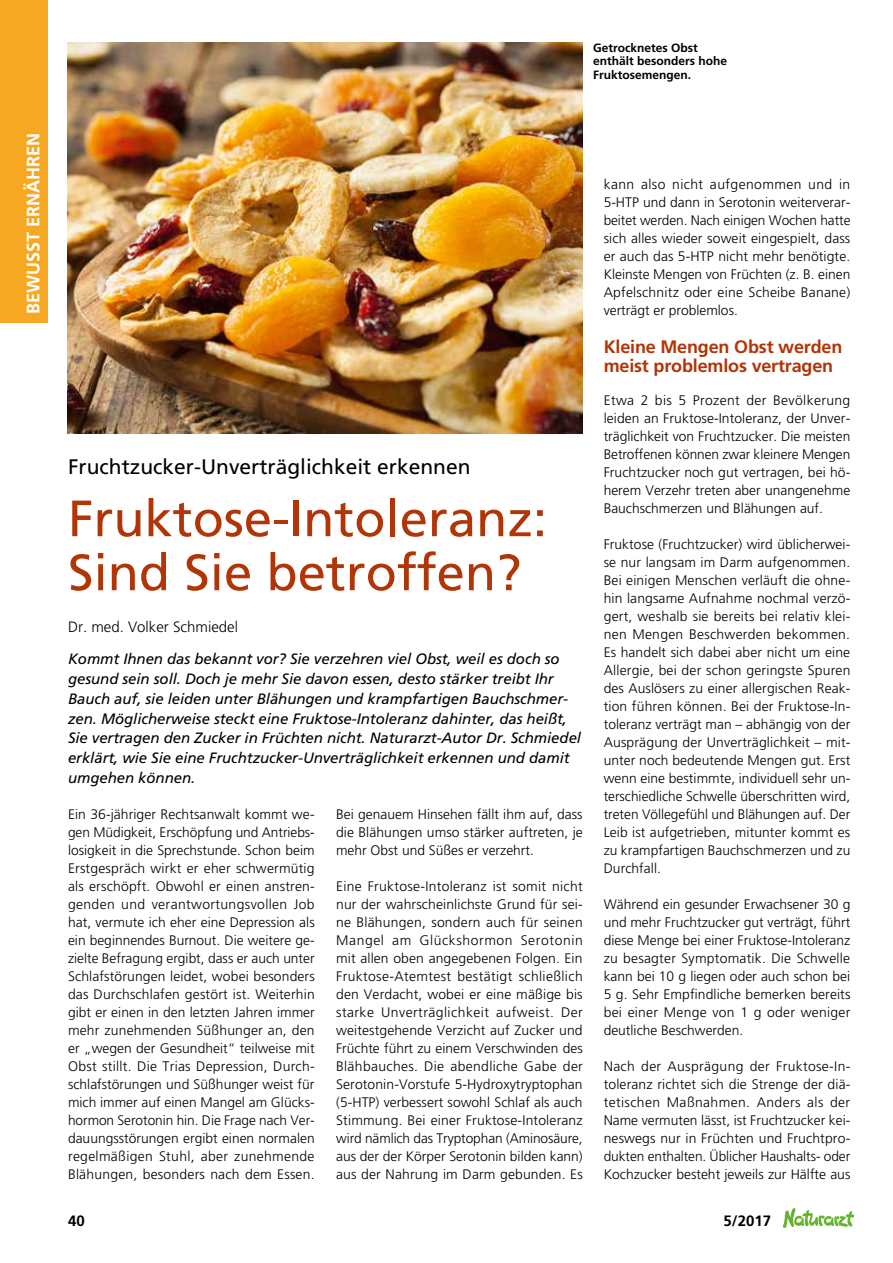
<style>
.page{position:relative;width:893px;height:1263px;background:#fff}
.page>*{position:absolute;margin:0;border:0;box-sizing:border-box;transform-origin:0 0}
.t1{font:51px/54px "Frutiger";color:#b13507}
.t2{font:21px "Frutiger";color:#000}
.t3{font:700 18px/19.5px "Frutiger";letter-spacing:-.01em;color:#b13507}
.t4{font:700 18px "Frutiger";color:#fff}
.t5{font:italic 15px/19.8px "Frutiger";letter-spacing:-.005em;color:#000}
.t6{font:300 15px "Frutiger";color:#000}
.t7{font:700 15px "Frutiger";color:#000}
.t8{font:300 13.8px/18px "Frutiger";color:#000;text-align:justify}
.t9{font:700 12px/13.5px "Frutiger";color:#000}
</style>
<div class="page">
<div style="left:0;top:0;width:48px;height:323px;background:#f7a823"></div>
<img style="left:783px;top:1208px;width:70px;height:19px">
<img style="left:68px;top:43px;width:515px;height:391px">
<h3 class="t4" style="left:23px;top:314px;width:183px;rotate:-90deg">BEWUSST ERNÄHREN</h3>
<p class="t9" style="left:593px;top:41px;width:136px">Getrocknetes Obst enthält besonders hohe<br>Fruktosemengen.</p>
<h2 class="t2" style="left:68px;top:454px;width:404px">Fruchtzucker-Unverträglichkeit erkennen</h2>
<h1 class="t1" style="left:68px;top:491px;width:480px">Fruktose-Intoleranz:<br>Sind Sie betroffen?</h1>
<p class="t6" style="left:68px;top:618px;width:172px">Dr. med. Volker Schmiedel</p>
<p class="t5" style="left:68px;top:649px;width:515px">Kommt Ihnen das bekannt vor? Sie verzehren viel Obst, weil es doch so gesund sein soll. Doch je mehr Sie davon essen, desto stärker treibt Ihr Bauch auf, sie leiden unter Blähungen und krampfartigen Bauchschmer&shy;zen. Möglicherweise steckt eine Fruktose-Intoleranz dahinter, das heißt, Sie vertragen den Zucker in Früchten nicht. Naturarzt-Autor Dr. Schmiedel erklärt, wie Sie eine Fruchtzucker-Unverträglichkeit erkennen und damit umgehen können.</p>
<p class="t8" style="left:68px;top:805px;width:248px">Ein 36-jähriger Rechtsanwalt kommt we&shy;gen Müdigkeit, Erschöpfung und Antriebs&shy;losigkeit in die Sprechstunde. Schon beim Erstgespräch wirkt er eher schwermütig als erschöpft. Obwohl er einen anstren&shy;genden und verantwortungsvollen Job hat, vermute ich eher eine Depression als ein beginnendes Burnout. Die weitere ge&shy;zielte Befragung ergibt, dass er auch unter Schlafstörungen leidet, wobei besonders das Durchschlafen gestört ist. Weiterhin gibt er einen in den letzten Jahren immer mehr zunehmenden Süßhunger an, den er „wegen der Gesundheit“ teilweise mit Obst stillt. Die Trias Depression, Durch&shy;schlafstörungen und Süßhunger weist für mich immer auf einen Mangel am Glücks&shy;hormon Serotonin hin. Die Frage nach Ver&shy;dauungsstörungen ergibt einen normalen regelmäßigen Stuhl, aber zunehmende Blähungen, besonders nach dem Essen.</p>
<p class="t8" style="left:336px;top:805px;width:248px">Bei genauem Hinsehen fällt ihm auf, dass die Blähungen umso stärker auftreten, je mehr Obst und Süßes er verzehrt.</p>
<p class="t8" style="left:336px;top:877px;width:248px">Eine Fruktose-Intoleranz ist somit nicht nur der wahrscheinlichste Grund für sei&shy;ne Blähungen, sondern auch für seinen Mangel am Glückshormon Serotonin mit allen oben angegebenen Folgen. Ein Fruktose-Atemtest bestätigt schließlich den Verdacht, wobei er eine mäßige bis starke Unverträglichkeit aufweist. Der weitestgehende Verzicht auf Zucker und Früchte führt zu einem Verschwinden des Blähbauches. Die abendliche Gabe der Serotonin-Vorstufe 5-Hydroxytryptophan (5-HTP) verbessert sowohl Schlaf als auch Stimmung. Bei einer Fruktose-Intoleranz wird nämlich das Tryptophan (Aminosäure, aus der der Körper Serotonin bilden kann) aus der Nahrung im Darm gebunden. Es</p>
<p class="t8" style="left:604px;top:175px;width:248px">kann also nicht aufgenommen und in 5-HTP und dann in Serotonin weiterverar&shy;beitet werden. Nach einigen Wochen hatte sich alles wieder soweit eingespielt, dass er auch das 5-HTP nicht mehr benötigte.<br>Kleinste Mengen von Früchten (z. B. einen Apfelschnitz oder eine Scheibe Banane) verträgt er problemlos.</p>
<h3 class="t3" style="left:604px;top:336px;width:240px">Kleine Mengen Obst werden meist problemlos vertragen</h3>
<p class="t8" style="left:604px;top:391px;width:248px">Etwa 2 bis 5 Prozent der Bevölkerung leiden an Fruktose-Intoleranz, der Unver&shy;träglichkeit von Fruchtzucker. Die meisten Betroffenen können zwar kleinere Mengen Fruchtzucker noch gut vertragen, bei hö&shy;herem Verzehr treten aber unangenehme Bauchschmerzen und Blähungen auf.</p>
<p class="t8" style="left:604px;top:535px;width:248px">Fruktose (Fruchtzucker) wird üblicherwei&shy;se nur langsam im Darm aufgenommen.<br>Bei einigen Menschen verläuft die ohne&shy;hin langsame Aufnahme nochmal verzö&shy;gert, weshalb sie bereits bei relativ klei&shy;nen Mengen Beschwerden bekommen.<br>Es handelt sich dabei aber nicht um eine Allergie, bei der schon geringste Spuren des Auslösers zu einer allergischen Reak&shy;tion führen können. Bei der Fruktose-In&shy;toleranz verträgt man – abhängig von der Ausprägung der Unverträglichkeit – mit&shy;unter noch bedeutende Mengen gut. Erst wenn eine bestimmte, individuell sehr un&shy;terschiedliche Schwelle überschritten wird, treten Völlegefühl und Blähungen auf. Der Leib ist aufgetrieben, mitunter kommt es zu krampfartigen Bauchschmerzen und zu Durchfall.</p>
<p class="t8" style="left:604px;top:895px;width:248px">Während ein gesunder Erwachsener 30 g und mehr Fruchtzucker gut verträgt, führt diese Menge bei einer Fruktose-Intoleranz zu besagter Symptomatik. Die Schwelle kann bei 10 g liegen oder auch schon bei 5 g. Sehr Empfindliche bemerken bereits bei einer Menge von 1 g oder weniger deutliche Beschwerden.</p>
<p class="t8" style="left:604px;top:1057px;width:248px">Nach der Ausprägung der Fruktose-In&shy;toleranz richtet sich die Strenge der diä&shy;tetischen Maßnahmen. Anders als der Name vermuten lässt, ist Fruchtzucker kei&shy;neswegs nur in Früchten und Fruchtpro&shy;dukten enthalten. Üblicher Haushalts- oder Kochzucker besteht jeweils zur Hälfte aus</p>
<p class="t7" style="left:68px;top:1212px;width:18px">40</p>
<p class="t7" style="left:723px;top:1212px;width:49px">5/2017</p>
</div>
